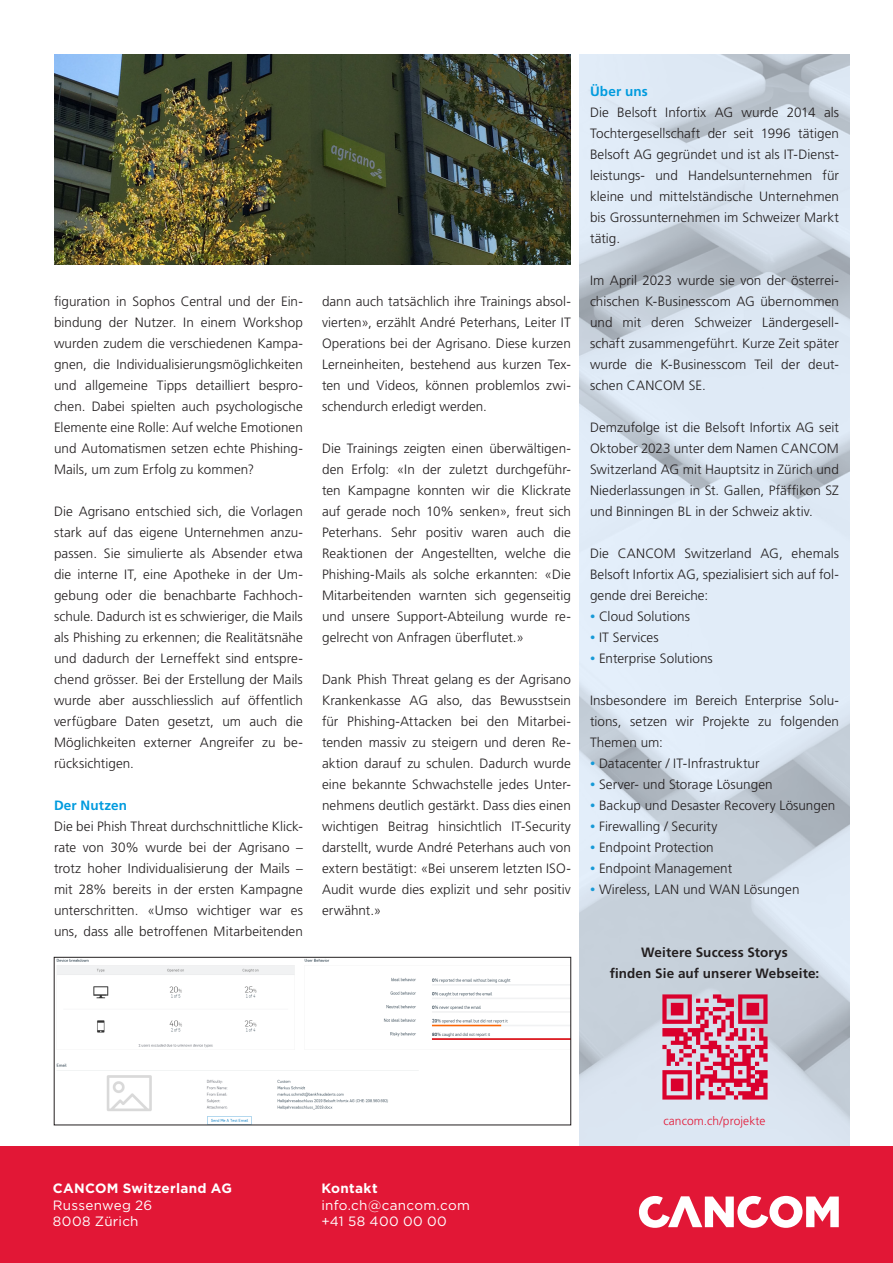
<style>
.page{position:relative;width:893px;height:1263px;background:#fff}
.page>*{position:absolute;margin:0;border:0;box-sizing:border-box;transform-origin:0 0}
.t1{font:300 13.5px/21px "Frutiger LT Std";letter-spacing:.005em;color:#231f20;text-align:justify}
.t2{font:13.5px/16.5px "Gotham";letter-spacing:.02em;color:#fff}
.t3{font:700 13.5px/21px "Frutiger LT Std";letter-spacing:.01em;color:#231f20;text-align:center}
.t4{font:700 13.5px "Gotham";letter-spacing:.025em;color:#fff}
.t5{font:700 13.5px "Frutiger LT Std";letter-spacing:.01em;color:#009bde}
.t6{font:300 12px "Frutiger LT Std";letter-spacing:.005em;color:#e21736}
.s1{font-family:"Frutiger LT";font-weight:400;font-stretch:condensed;font-size:10.5px;color:#179ad7}
</style>
<div class="page">
<img style="left:579px;top:54px;width:270px;height:1092px">
<img style="left:54px;top:54px;width:517px;height:210px">
<div style="left:0;top:1146px;width:893px;height:117px;background:#e21736"></div>
<svg style="left:639px;top:1196px;width:200px;height:32px"></svg>
<img style="left:654px;top:986px;width:121px;height:121px">
<img style="left:56px;top:959px;width:513px;height:164px">
<div style="left:54px;top:957px;width:517px;height:168px;border:1px solid #231f20"></div>
<p class="t1" style="left:54px;top:291px;width:250px">figuration in Sophos Central und der Ein&shy;bindung der Nutzer. In einem Workshop wurden zudem die verschiedenen Kampa&shy;gnen, die Individualisierungsmöglichkeiten und allgemeine Tipps detailliert bespro&shy;chen. Dabei spielten auch psychologische Elemente eine Rolle: Auf welche Emotionen und Automatismen setzen echte Phishing-Mails, um zum Erfolg zu kommen?</p>
<p class="t1" style="left:54px;top:501px;width:250px">Die Agrisano entschied sich, die Vorlagen stark auf das eigene Unternehmen anzu&shy;passen. Sie simulierte als Absender etwa die interne IT, eine Apotheke in der Um&shy;gebung oder die benachbarte Fachhoch&shy;schule. Dadurch ist es schwieriger, die Mails als Phishing zu erkennen; die Realitätsnähe und dadurch der Lerneffekt sind entspre&shy;chend grösser. Bei der Erstellung der Mails wurde aber ausschliesslich auf öffentlich verfügbare Daten gesetzt, um auch die Möglichkeiten externer Angreifer zu be&shy;rücksichtigen.</p>
<p class="t5" style="left:54px;top:798px;width:75px">Der Nutzen</p>
<p class="t1" style="left:54px;top:816px;width:250px">Die bei Phish Threat durchschnittliche Klick&shy;rate von 30% wurde bei der Agrisano – trotz hoher Individualisierung der Mails – mit 28% bereits in der ersten Kampagne unterschritten. «Umso wichtiger war es uns, dass alle betroffenen Mitarbeitenden</p>
<p class="t1" style="left:322px;top:291px;width:250px">dann auch tatsächlich ihre Trainings absol&shy;vierten», erzählt André Peterhans, Leiter IT Operations bei der Agrisano. Diese kurzen Lerneinheiten, bestehend aus kurzen Tex&shy;ten und Videos, können problemlos zwi&shy;schendurch erledigt werden.</p>
<p class="t1" style="left:322px;top:438px;width:250px">Die Trainings zeigten einen überwältigen&shy;den Erfolg: «In der zuletzt durchgeführ&shy;ten Kampagne konnten wir die Klickrate auf gerade noch 10% senken», freut sich Peterhans. Sehr positiv waren auch die Reaktionen der Angestellten, welche die Phishing-Mails als solche erkannten: «Die Mitarbeitenden warnten sich gegenseitig und unsere Support-Abteilung wurde re&shy;gelrecht von Anfragen überflutet.»</p>
<p class="t1" style="left:322px;top:669px;width:250px">Dank Phish Threat gelang es der Agrisano Krankenkasse AG also, das Bewusstsein für Phishing-Attacken bei den Mitarbei&shy;tenden massiv zu steigern und deren Re&shy;aktion darauf zu schulen. Dadurch wurde eine bekannte Schwachstelle jedes Unter&shy;nehmens deutlich gestärkt. Dass dies einen wichtigen Beitrag hinsichtlich IT-Security darstellt, wurde André Peterhans auch von extern bestätigt: «Bei unserem letzten ISO-Audit wurde dies explizit und sehr positiv erwähnt.»</p>
<p class="t5" style="left:590px;top:83px;width:59px">Über uns</p>
<p class="t1" style="left:590px;top:102px;width:250px">Die Belsoft Infortix AG wurde 2014 als Tochtergesellschaft der seit 1996 tätigen Belsoft AG gegründet und ist als IT-Dienst&shy;leistungs- und Handelsunternehmen für kleine und mittelständische Unternehmen bis Grossunternehmen im Schweizer Markt tätig.</p>
<p class="t1" style="left:590px;top:270px;width:250px">Im April 2023 wurde sie von der österrei&shy;chischen K-Businesscom AG übernommen und mit deren Schweizer Ländergesell&shy;schaft zusammengeführt. Kurze Zeit später wurde die K-Businesscom Teil der deut&shy;schen CANCOM SE.</p>
<p class="t1" style="left:590px;top:417px;width:250px">Demzufolge ist die Belsoft Infortix AG seit Oktober 2023 unter dem Namen CANCOM Switzerland AG mit Hauptsitz in Zürich und Niederlassungen in St. Gallen, Pfäffikon SZ und Binningen BL in der Schweiz aktiv.</p>
<p class="t1" style="left:590px;top:543px;width:250px">Die CANCOM Switzerland AG, ehemals Belsoft Infortix AG, spezialisiert sich auf fol&shy;gende drei Bereiche:</p>
<p class="t1" style="left:590px;top:606px;width:101px"><span class="s1">•</span> Cloud Solutions</p>
<p class="t1" style="left:590px;top:627px;width:70px"><span class="s1">•</span> IT Services</p>
<p class="t1" style="left:590px;top:648px;width:124px"><span class="s1">•</span> Enterprise Solutions</p>
<p class="t1" style="left:590px;top:690px;width:250px">Insbesondere im Bereich Enterprise Solu&shy;tions, setzen wir Projekte zu folgenden Themen um:</p>
<p class="t1" style="left:590px;top:753px;width:171px"><span class="s1">•</span> Datacenter / IT-Infrastruktur</p>
<p class="t1" style="left:590px;top:774px;width:184px"><span class="s1">•</span> Server- und Storage Lösungen</p>
<p class="t1" style="left:590px;top:795px;width:247px"><span class="s1">•</span> Backup und Desaster Recovery Lösungen</p>
<p class="t1" style="left:590px;top:816px;width:129px"><span class="s1">•</span> Firewalling / Security</p>
<p class="t1" style="left:590px;top:837px;width:125px"><span class="s1">•</span> Endpoint Protection</p>
<p class="t1" style="left:590px;top:858px;width:144px"><span class="s1">•</span> Endpoint Management</p>
<p class="t1" style="left:590px;top:879px;width:211px"><span class="s1">•</span> Wireless, LAN und WAN Lösungen</p>
<p class="t3" style="left:610px;top:942px;width:211px">Weitere Success Storys<br>finden Sie auf unserer Webseite:</p>
<p class="t4" style="left:53px;top:1180px;width:181px">CANCOM Switzerland AG</p>
<p class="t2" style="left:53px;top:1197px;width:101px">Russenweg 26<br>8008 Zürich</p>
<p class="t4" style="left:321px;top:1180px;width:58px">Kontakt</p>
<p class="t2" style="left:321px;top:1197px;width:150px">info.ch@cancom.com +41 58 400 00 00</p>
<p class="t6" style="left:663px;top:1114px;width:104px">cancom.ch/projekte</p>
</div>
